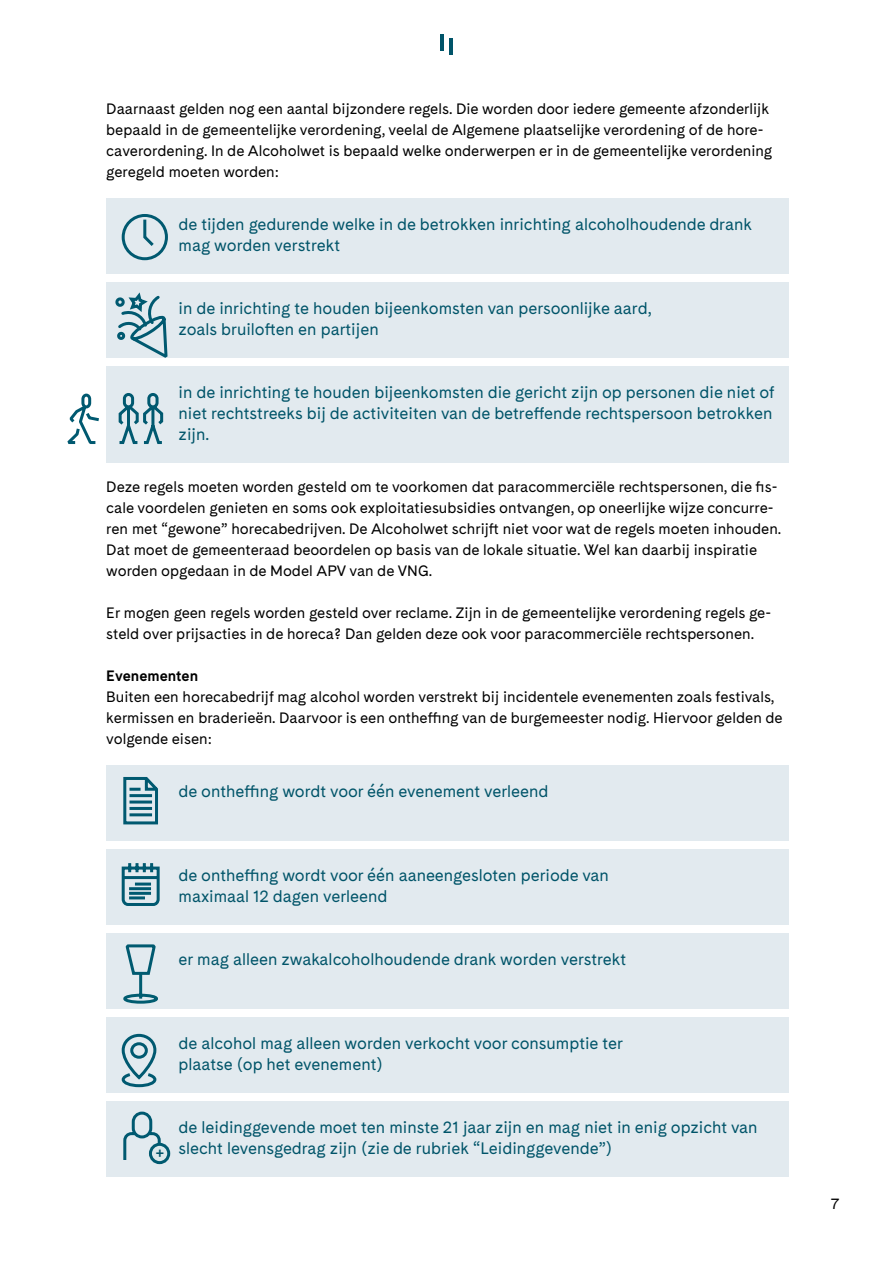
<style>
.page{position:relative;width:893px;height:1263px;background:#fff}
.page>*{position:absolute;margin:0;border:0;box-sizing:border-box;transform-origin:0 0}
.aceer{font:16.5px/21px "Cadiz";color:#005469}
.t1{font:15px/21px "Cadiz";color:#000}
.tussen_2{font:700 15px "Cadiz";color:#000}
.s1{font-size:18px}
</style>
<div class="page">
<hr style="left:440px;top:34px;width:3px;height:17px;background:#005469">
<hr style="left:450px;top:38px;width:3px;height:17px;background:#005469">
<div style="left:106px;top:198px;width:683px;height:34px;background:#e2eaef"></div>
<div style="left:106px;top:219px;width:683px;height:55px;background:#e2eaef"></div>
<div style="left:106px;top:282px;width:683px;height:34px;background:#e2eaef"></div>
<div style="left:106px;top:303px;width:683px;height:55px;background:#e2eaef"></div>
<div style="left:106px;top:366px;width:683px;height:34px;background:#e2eaef"></div>
<div style="left:106px;top:387px;width:683px;height:76px;background:#e2eaef"></div>
<div style="left:106px;top:765px;width:683px;height:34px;background:#e2eaef"></div>
<div style="left:106px;top:786px;width:683px;height:34px;background:#e2eaef"></div>
<div style="left:106px;top:807px;width:683px;height:34px;background:#e2eaef"></div>
<div style="left:106px;top:849px;width:683px;height:34px;background:#e2eaef"></div>
<div style="left:106px;top:870px;width:683px;height:55px;background:#e2eaef"></div>
<div style="left:106px;top:933px;width:683px;height:34px;background:#e2eaef"></div>
<div style="left:106px;top:954px;width:683px;height:34px;background:#e2eaef"></div>
<div style="left:106px;top:975px;width:683px;height:34px;background:#e2eaef"></div>
<div style="left:106px;top:1017px;width:683px;height:34px;background:#e2eaef"></div>
<div style="left:106px;top:1038px;width:683px;height:55px;background:#e2eaef"></div>
<div style="left:106px;top:1101px;width:683px;height:34px;background:#e2eaef"></div>
<div style="left:106px;top:1122px;width:683px;height:55px;background:#e2eaef"></div>
<svg style="left:123px;top:777px;width:35px;height:48px"></svg>
<svg style="left:121px;top:863px;width:39px;height:43px"></svg>
<svg style="left:123px;top:944px;width:35px;height:60px"></svg>
<svg style="left:121px;top:1033px;width:36px;height:55px"></svg>
<svg style="left:123px;top:1113px;width:38px;height:50px"></svg>
<div style="left:150px;top:1144px;width:19px;height:18px;background:#dbe8eb;border-radius:50%"></div>
<div style="left:149px;top:1143px;width:21px;height:21px;border:3px solid #005a70;border-radius:50%"></div>
<svg style="left:121px;top:214px;width:47px;height:47px"></svg>
<svg style="left:117px;top:292px;width:51px;height:66px"></svg>
<div style="left:115px;top:297px;width:10px;height:10px;border:3px solid #005970;border-radius:3px"></div>
<div style="left:117px;top:332px;width:8px;height:8px;border:3px solid #005970;border-radius:50%"></div>
<svg style="left:67px;top:393px;width:32px;height:51px"></svg>
<svg style="left:118px;top:394px;width:46px;height:50px"></svg>
<p class="t1" style="left:106px;top:98px;width:667px">Daarnaast gelden nog een aantal bijzondere regels. Die worden door iedere gemeente afzonderlijk bepaald in de gemeentelijke verordening, veelal de Algemene plaatselijke verordening of de hore&shy;caverordening. In de Alcoholwet is bepaald welke onderwerpen er in de gemeentelijke verordening geregeld moeten worden:</p>
<p class="aceer" style="left:179px;top:213px;width:575px">de tijden gedurende welke in de betrokken inrichting alcoholhoudende drank mag worden verstrekt</p>
<p class="aceer" style="left:179px;top:297px;width:475px">in de inrichting te houden bijeenkomsten van persoonlijke aard, zoals bruiloften en partijen</p>
<p class="aceer" style="left:179px;top:381px;width:598px">in de inrichting te houden bijeenkomsten die gericht zijn op personen die niet of niet rechtstreeks bij de activiteiten van de betreffende rechtspersoon betrokken zijn.</p>
<p class="t1" style="left:106px;top:476px;width:676px">Deze regels moeten worden gesteld om te voorkomen dat paracommerciële rechtspersonen, die fis&shy;cale voordelen genieten en soms ook exploitatiesubsidies ontvangen, op oneerlijke wijze concurre&shy;ren met “gewone” horecabedrijven. De Alcoholwet schrijft niet voor wat de regels moeten inhouden.<br>Dat moet de gemeenteraad beoordelen op basis van de lokale situatie. Wel kan daarbij inspiratie worden opgedaan in de Model APV van de VNG.</p>
<p class="t1" style="left:106px;top:602px;width:666px">Er mogen geen regels worden gesteld over reclame. Zijn in de gemeentelijke verordening regels ge&shy;steld over prijsacties in de horeca? Dan gelden deze ook voor paracommerciële rechtspersonen.</p>
<h3 class="tussen_2" style="left:106px;top:665px;width:93px">Evenementen</h3>
<p class="t1" style="left:106px;top:686px;width:678px">Buiten een horecabedrijf mag alcohol worden verstrekt bij incidentele evenementen zoals festivals, kermissen en braderieën. Daarvoor is een ontheffing van de burgemeester nodig. Hiervoor gelden de volgende eisen:</p>
<p class="aceer" style="left:179px;top:780px;width:371px">de ontheffing wordt voor één evenement verleend</p>
<p class="aceer" style="left:179px;top:864px;width:432px">de ontheffing wordt voor één aaneengesloten periode van maximaal 12 dagen verleend</p>
<p class="aceer" style="left:179px;top:948px;width:449px">er mag alleen zwakalcoholhoudende drank worden verstrekt</p>
<p class="aceer" style="left:179px;top:1032px;width:446px">de alcohol mag alleen worden verkocht voor consumptie ter plaatse (op het evenement)</p>
<p class="aceer" style="left:154px;top:1116px;width:605px;text-indent:24px">de leidinggevende moet ten minste 21 jaar zijn en mag niet in enig opzicht van <span class="s1">+</span> slecht levensgedrag zijn (zie de rubriek “Leidinggevende”)</p>
<p class="t1" style="left:831px;top:1193px;width:10px">7</p>
</div>
